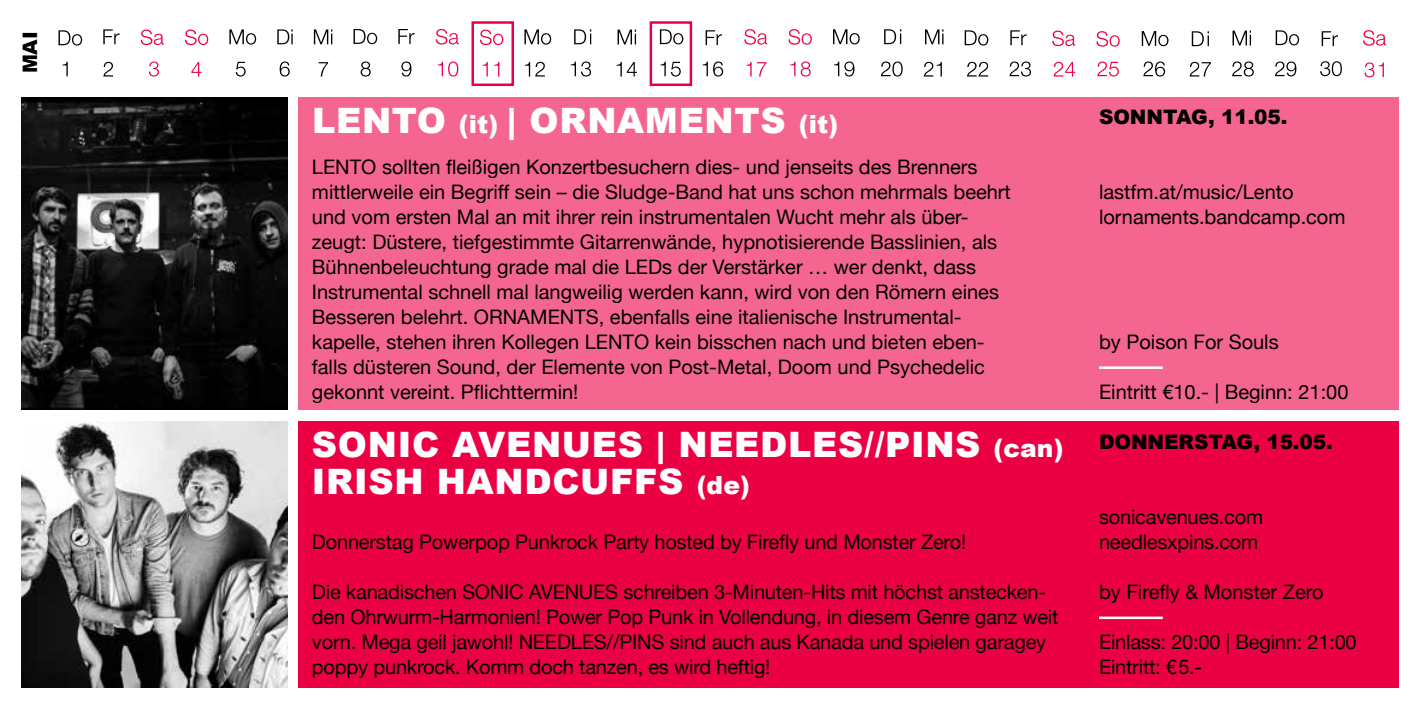
<style>
.page{position:relative;width:1418px;height:709px;background:#fff}
.page>*{position:absolute;margin:0;border:0;box-sizing:border-box;transform-origin:0 0}
.t1{font:900 35px/37.5px "Arial";letter-spacing:.02em;color:#fff}
.t2{font:20px/25px "Helvetica Neue";color:#000}
.t3{font:900 20px "Arial";letter-spacing:-.005em;color:#000}
.s1{font-size:25px}
</style>
<div class="page">
<svg style="left:435px;top:29px;width:24px;height:15px"></svg>
<svg style="left:438px;top:61px;width:20px;height:16px"></svg>
<svg style="left:705px;top:30px;width:17px;height:15px"></svg>
<svg style="left:702px;top:61px;width:21px;height:16px"></svg>
<svg style="left:103px;top:62px;width:10px;height:15px"></svg>
<svg style="left:103px;top:29px;width:17px;height:15px"></svg>
<svg style="left:149px;top:61px;width:10px;height:16px"></svg>
<svg style="left:141px;top:30px;width:23px;height:15px"></svg>
<svg style="left:319px;top:62px;width:9px;height:15px"></svg>
<svg style="left:314px;top:29px;width:18px;height:15px"></svg>
<svg style="left:191px;top:62px;width:10px;height:15px"></svg>
<svg style="left:185px;top:30px;width:23px;height:15px"></svg>
<svg style="left:236px;top:62px;width:10px;height:15px"></svg>
<svg style="left:229px;top:29px;width:27px;height:16px"></svg>
<svg style="left:280px;top:61px;width:10px;height:16px"></svg>
<svg style="left:277px;top:29px;width:16px;height:15px"></svg>
<svg style="left:401px;top:61px;width:10px;height:16px"></svg>
<svg style="left:398px;top:29px;width:16px;height:15px"></svg>
<svg style="left:360px;top:61px;width:11px;height:16px"></svg>
<svg style="left:353px;top:29px;width:24px;height:15px"></svg>
<svg style="left:482px;top:62px;width:6px;height:15px"></svg>
<svg style="left:494px;top:62px;width:5px;height:15px"></svg>
<svg style="left:480px;top:30px;width:23px;height:15px"></svg>
<svg style="left:525px;top:62px;width:20px;height:15px"></svg>
<svg style="left:524px;top:29px;width:27px;height:16px"></svg>
<svg style="left:571px;top:61px;width:20px;height:16px"></svg>
<svg style="left:574px;top:29px;width:17px;height:15px"></svg>
<svg style="left:660px;top:62px;width:5px;height:14px"></svg>
<svg style="left:671px;top:62px;width:9px;height:15px"></svg>
<svg style="left:660px;top:29px;width:23px;height:15px"></svg>
<svg style="left:616px;top:62px;width:21px;height:15px"></svg>
<svg style="left:617px;top:30px;width:19px;height:14px"></svg>
<svg style="left:790px;top:61px;width:20px;height:16px"></svg>
<svg style="left:788px;top:29px;width:23px;height:16px"></svg>
<svg style="left:746px;top:62px;width:5px;height:15px"></svg>
<svg style="left:757px;top:62px;width:9px;height:15px"></svg>
<svg style="left:744px;top:29px;width:23px;height:16px"></svg>
<svg style="left:834px;top:61px;width:20px;height:16px"></svg>
<svg style="left:833px;top:29px;width:26px;height:15px"></svg>
<svg style="left:881px;top:61px;width:21px;height:16px"></svg>
<svg style="left:884px;top:29px;width:17px;height:15px"></svg>
<svg style="left:923px;top:62px;width:18px;height:15px"></svg>
<svg style="left:925px;top:29px;width:18px;height:15px"></svg>
<svg style="left:1009px;top:61px;width:22px;height:16px"></svg>
<svg style="left:1010px;top:30px;width:16px;height:15px"></svg>
<svg style="left:967px;top:62px;width:21px;height:15px"></svg>
<svg style="left:964px;top:30px;width:24px;height:16px"></svg>
<svg style="left:1053px;top:62px;width:22px;height:15px"></svg>
<svg style="left:1052px;top:31px;width:23px;height:15px"></svg>
<svg style="left:1097px;top:61px;width:21px;height:16px"></svg>
<svg style="left:1096px;top:31px;width:23px;height:16px"></svg>
<svg style="left:1143px;top:61px;width:22px;height:16px"></svg>
<svg style="left:1141px;top:31px;width:27px;height:15px"></svg>
<svg style="left:1189px;top:62px;width:21px;height:15px"></svg>
<svg style="left:1191px;top:31px;width:17px;height:15px"></svg>
<svg style="left:1320px;top:61px;width:21px;height:15px"></svg>
<svg style="left:1321px;top:31px;width:16px;height:15px"></svg>
<svg style="left:1275px;top:62px;width:21px;height:14px"></svg>
<svg style="left:1275px;top:30px;width:23px;height:15px"></svg>
<svg style="left:1232px;top:61px;width:21px;height:16px"></svg>
<svg style="left:1232px;top:31px;width:18px;height:14px"></svg>
<svg style="left:1364px;top:62px;width:19px;height:15px"></svg>
<svg style="left:1363px;top:30px;width:22px;height:16px"></svg>
<svg style="left:63px;top:62px;width:5px;height:14px"></svg>
<svg style="left:58px;top:30px;width:24px;height:16px"></svg>
<div style="left:298px;top:421px;width:1100px;height:266px;background:#ec0044"></div>
<div style="left:298px;top:97px;width:1100px;height:313px;background:#f4668f"></div>
<hr style="left:1098px;top:616px;width:64px;height:3px;background:#fff">
<hr style="left:1098px;top:366px;width:64px;height:3px;background:#fff">
<img style="left:21px;top:421px;width:266px;height:266px">
<img style="left:21px;top:98px;width:266px;height:312px">
<div style="left:649px;top:21px;width:43px;height:65px;border:2px solid #ec0044"></div>
<div style="left:471px;top:21px;width:43px;height:65px;border:2px solid #ec0044"></div>
<p class="t3" style="left:16px;top:73px;width:44px;rotate:-90deg">MAI</p>
<h1 class="t1" style="left:312px;top:101px;width:527px">LENTO <span class="s1">(it)</span> | ORNAMENTS <span class="s1">(it)</span></h1>
<p class="t2" style="left:312px;top:154px;width:700px">LENTO sollten fleißigen Konzertbesuchern dies- und jenseits des Brenners mittlerweile ein Begriff sein – die Sludge-Band hat uns schon mehrmals beehrt und vom ersten Mal an mit ihrer rein instrumentalen Wucht mehr als über&shy;zeugt: Düstere, tiefgestimmte Gitarrenwände, hypnotisierende Basslinien, als Bühnenbeleuchtung grade mal die LEDs der Verstärker … wer denkt, dass Instrumental schnell mal langweilig werden kann, wird von den Römern eines Besseren belehrt. ORNAMENTS, ebenfalls eine italienische Instrumental&shy;kapelle, stehen ihren Kollegen LENTO kein bisschen nach und bieten eben&shy;falls düsteren Sound, der Elemente von Post-Metal, Doom und Psychedelic gekonnt vereint. Pflichttermin!</p>
<h1 class="t1" style="left:312px;top:424px;width:753px">SONI C AVENUES | NEEDLES//PINS <span class="s1">(can)<br></span>I RISH HANDCUFFS <span class="s1">(de)</span></h1>
<p class="t2" style="left:312px;top:529px;width:655px">Donnerstag Powerpop Punkrock Party hosted by Firefly und Monster Zero!</p>
<p class="t2" style="left:312px;top:579px;width:748px">Die kanadischen SONIC AVENUES schreiben 3-Minuten-Hits mit höchst anstecken&shy;den Ohrwurm-Harmonien! Power Pop Punk in Vollendung, in diesem Genre ganz weit vorn. Mega geil jawohl! NEEDLES//PINS sind auch aus Kanada und spielen garagey poppy punkrock. Komm doch tanzen, es wird heftig!</p>
<p class="t3" style="left:1098px;top:102px;width:190px">SONNTAG, 11.05.</p>
<p class="t2" style="left:1098px;top:179px;width:248px">lastfm.at/music/Lento lornaments.bandcamp.com</p>
<p class="t2" style="left:1098px;top:329px;width:181px">by Poison For Souls</p>
<p class="t2" style="left:1098px;top:379px;width:251px">Eintritt €10.- | Beginn: 21:00</p>
<p class="t3" style="left:1098px;top:427px;width:235px">DONN ERSTAG, 15.05.</p>
<p class="t2" style="left:1098px;top:504px;width:166px">sonicavenues.com needlesxpins.com</p>
<p class="t2" style="left:1098px;top:579px;width:226px">by Firefly &amp; Monster Zero</p>
<p class="t2" style="left:1098px;top:629px;width:259px">Einlass: 20:00 | Beginn: 21:00<br>Eintritt: €5.-</p>
</div>
